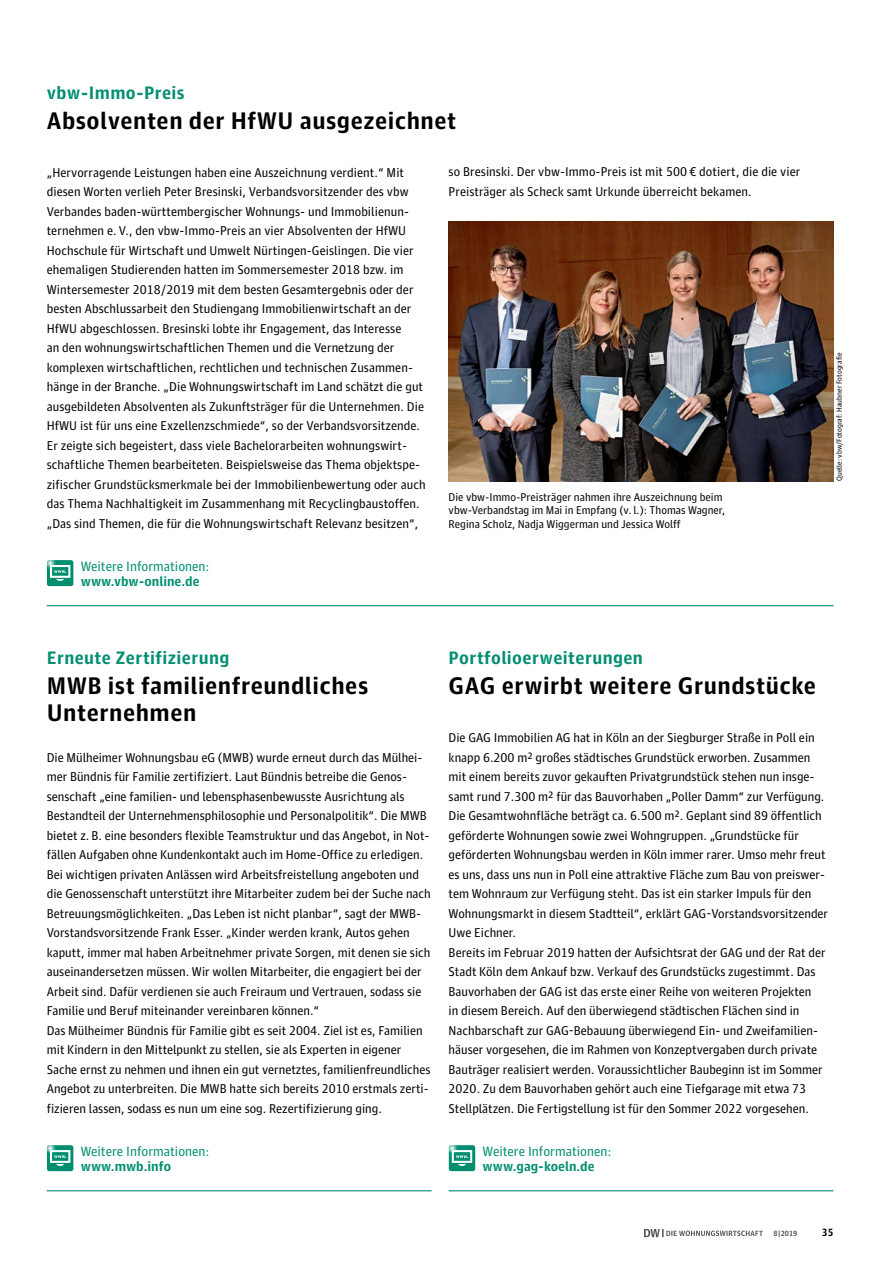
<style>
.page{position:relative;width:893px;height:1263px;background:#fff}
.page>*{position:absolute;margin:0;border:0;box-sizing:border-box;transform-origin:0 0}
.t1{font:700 24px/27px "Guardian Agate Sans 1";letter-spacing:.02em;color:#000}
.t2{font:700 18px "Guardian Agate Sans 1";letter-spacing:.02em;color:#008e6f}
.t3{font:13.5px "Guardian Agate Sans 1";color:#008e6f}
.t4{font:700 13.5px "Guardian Agate Sans 1";color:#008e6f}
.t5{font:12.75px/19.5px "Guardian Agate Sans 1";color:#000}
.t6{font:11.25px/13.5px "Guardian Agate Sans 1";color:#000}
.t7{font:700 10.5px "Guardian Agate Sans 1";color:#000}
.t8{font:7.5px "Guardian Agate Sans 1";color:#000}
.t9{font:700 7.5px "Guardian Agate Sans 1";color:#565655}
</style>
<div class="page">
<svg style="left:644px;top:1229px;width:119px;height:8px"></svg>
<hr style="left:47px;top:605px;width:786px;height:1px;background:#008e6f">
<svg style="left:47px;top:560px;width:26px;height:26px"></svg>
<hr style="left:47px;top:1190px;width:385px;height:1px;background:#008e6f">
<svg style="left:47px;top:1145px;width:26px;height:26px"></svg>
<hr style="left:449px;top:1190px;width:384px;height:1px;background:#008e6f">
<svg style="left:449px;top:1145px;width:26px;height:26px"></svg>
<img style="left:449px;top:222px;width:384px;height:259px">
<h2 class="t2" style="left:47px;top:80px;width:139px">vbw-Immo-Preis</h2>
<h1 class="t1" style="left:47px;top:105px;width:411px">Absolventen der HfWU ausgezeichnet</h1>
<p class="t5" style="left:47px;top:161px;width:380px">„Hervorragende Leistungen haben eine Auszeichnung verdient.“ Mit diesen Worten verlieh Peter Bresinski, Verbandsvorsitzender des vbw Verbandes baden-württembergischer Wohnungs- und Immobilienun&shy;ternehmen e. V., den vbw-Immo-Preis an vier Absolventen der HfWU Hochschule für Wirtschaft und Umwelt Nürtingen-Geislingen. Die vier ehemaligen Studierenden hatten im Sommersemester 2018 bzw. im Wintersemester 2018/2019 mit dem besten Gesamtergebnis oder der besten Abschlussarbeit den Studiengang Immobilienwirtschaft an der HfWU abgeschlossen. Bresinski lobte ihr Engagement, das Interesse<br>an den wohnungswirtschaftlichen Themen und die Vernetzung der komplexen wirtschaftlichen, rechtlichen und technischen Zusammen&shy;hänge in der Branche. „Die Wohnungswirtschaft im Land schätzt die gut ausgebildeten Absolventen als Zukunftsträger für die Unternehmen. Die HfWU ist für uns eine Exzellenzschmiede“, so der Verbandsvorsitzende.<br>Er zeigte sich begeistert, dass viele Bachelorarbeiten wohnungswirt&shy;schaftliche Themen bearbeiteten. Beispielsweise das Thema objektspe&shy;zifischer Grundstücksmerkmale bei der Immobilienbewertung oder auch das Thema Nachhaltigkeit im Zusammenhang mit Recyclingbaustoffen. „Das sind Themen, die für die Wohnungswirtschaft Relevanz besitzen“,</p>
<p class="t5" style="left:449px;top:161px;width:353px">so Bresinski. Der vbw-Immo-Preis ist mit 500 € dotiert, die die vier<br>Preisträger als Scheck samt Urkunde überreicht bekamen.</p>
<p class="t6" style="left:449px;top:489px;width:278px">Die vbw-Immo-Preisträger nahmen ihre Auszeichnung beim vbw-Verbandstag im Mai in Empfang (v. l.): Thomas Wagner,<br>Regina Scholz, Nadja Wiggerman und Jessica Wolff</p>
<p class="t3" style="left:81px;top:557px;width:130px">Weitere Informationen:</p>
<p class="t4" style="left:81px;top:572px;width:120px">www.vbw-online.de</p>
<p class="t8" style="left:834px;top:481px;width:130px;rotate:-90deg">Quelle: vbw/Fotograf: Haubner Fotografie</p>
<h2 class="t2" style="left:47px;top:646px;width:184px">Erneute Zertifizierung</h2>
<h1 class="t1" style="left:47px;top:671px;width:323px">MWB ist familienfreundliches<br>Unternehmen</h1>
<p class="t5" style="left:47px;top:746px;width:385px">Die Mülheimer Wohnungsbau eG (MWB) wurde erneut durch das Mülhei&shy;mer Bündnis für Familie zertifiziert. Laut Bündnis betreibe die Genos&shy;senschaft „eine familien- und lebensphasenbewusste Ausrichtung als Bestandteil der Unternehmensphilosophie und Personalpolitik“. Die MWB bietet z. B. eine besonders flexible Teamstruktur und das Angebot, in Not&shy;fällen Aufgaben ohne Kundenkontakt auch im Home-Office zu erledigen.<br>Bei wichtigen privaten Anlässen wird Arbeitsfreistellung angeboten und die Genossenschaft unterstützt ihre Mitarbeiter zudem bei der Suche nach Betreuungsmöglichkeiten. „Das Leben ist nicht planbar“, sagt der MWB-Vorstandsvorsitzende Frank Esser. „Kinder werden krank, Autos gehen kaputt, immer mal haben Arbeitnehmer private Sorgen, mit denen sie sich auseinandersetzen müssen. Wir wollen Mitarbeiter, die engagiert bei der Arbeit sind. Dafür verdienen sie auch Freiraum und Vertrauen, sodass sie Familie und Beruf miteinander vereinbaren können.“<br>Das Mülheimer Bündnis für Familie gibt es seit 2004. Ziel ist es, Familien mit Kindern in den Mittelpunkt zu stellen, sie als Experten in eigener Sache ernst zu nehmen und ihnen ein gut vernetztes, familienfreundliches Angebot zu unterbreiten. Die MWB hatte sich bereits 2010 erstmals zerti&shy;fizieren lassen, sodass es nun um eine sog. Rezertifizierung ging.</p>
<p class="t3" style="left:81px;top:1142px;width:130px">Weitere Informationen:</p>
<p class="t4" style="left:81px;top:1157px;width:92px">www.mwb.info</p>
<h2 class="t2" style="left:449px;top:646px;width:196px">Portfolioerweiterungen</h2>
<h1 class="t1" style="left:449px;top:671px;width:369px">GAG erwirbt weitere Grundstücke</h1>
<p class="t5" style="left:449px;top:727px;width:381px">Die GAG Immobilien AG hat in Köln an der Siegburger Straße in Poll ein knapp 6.200 m2 großes städtisches Grundstück erworben. Zusammen mit einem bereits zuvor gekauften Privatgrundstück stehen nun insge&shy;samt rund 7.300 m2 für das Bauvorhaben „Poller Damm“ zur Verfügung.<br>Die Gesamtwohnfläche beträgt ca. 6.500 m2. Geplant sind 89 öffentlich geförderte Wohnungen sowie zwei Wohngruppen. „Grundstücke für geförderten Wohnungsbau werden in Köln immer rarer. Umso mehr freut es uns, dass uns nun in Poll eine attraktive Fläche zum Bau von preiswer&shy;tem Wohnraum zur Verfügung steht. Das ist ein starker Impuls für den Wohnungsmarkt in diesem Stadtteil“, erklärt GAG-Vorstandsvorsitzender Uwe Eichner.<br>Bereits im Februar 2019 hatten der Aufsichtsrat der GAG und der Rat der Stadt Köln dem Ankauf bzw. Verkauf des Grundstücks zugestimmt. Das Bauvorhaben der GAG ist das erste einer Reihe von weiteren Projekten<br>in diesem Bereich. Auf den überwiegend städtischen Flächen sind in Nachbarschaft zur GAG-Bebauung überwiegend Ein- und Zweifamilien&shy;häuser vorgesehen, die im Rahmen von Konzeptvergaben durch private Bauträger realisiert werden. Voraussichtlicher Baubeginn ist im Sommer 2020. Zu dem Bauvorhaben gehört auch eine Tiefgarage mit etwa 73<br>Stellplätzen. Die Fertigstellung ist für den Sommer 2022 vorgesehen.</p>
<p class="t3" style="left:483px;top:1142px;width:130px">Weitere Informationen:</p>
<p class="t4" style="left:483px;top:1157px;width:114px">www.gag-koeln.de</p>
<p class="t9" style="left:774px;top:1228px;width:25px">8 | 2019</p>
<p class="t7" style="left:822px;top:1225px;width:13px">35</p>
</div>
